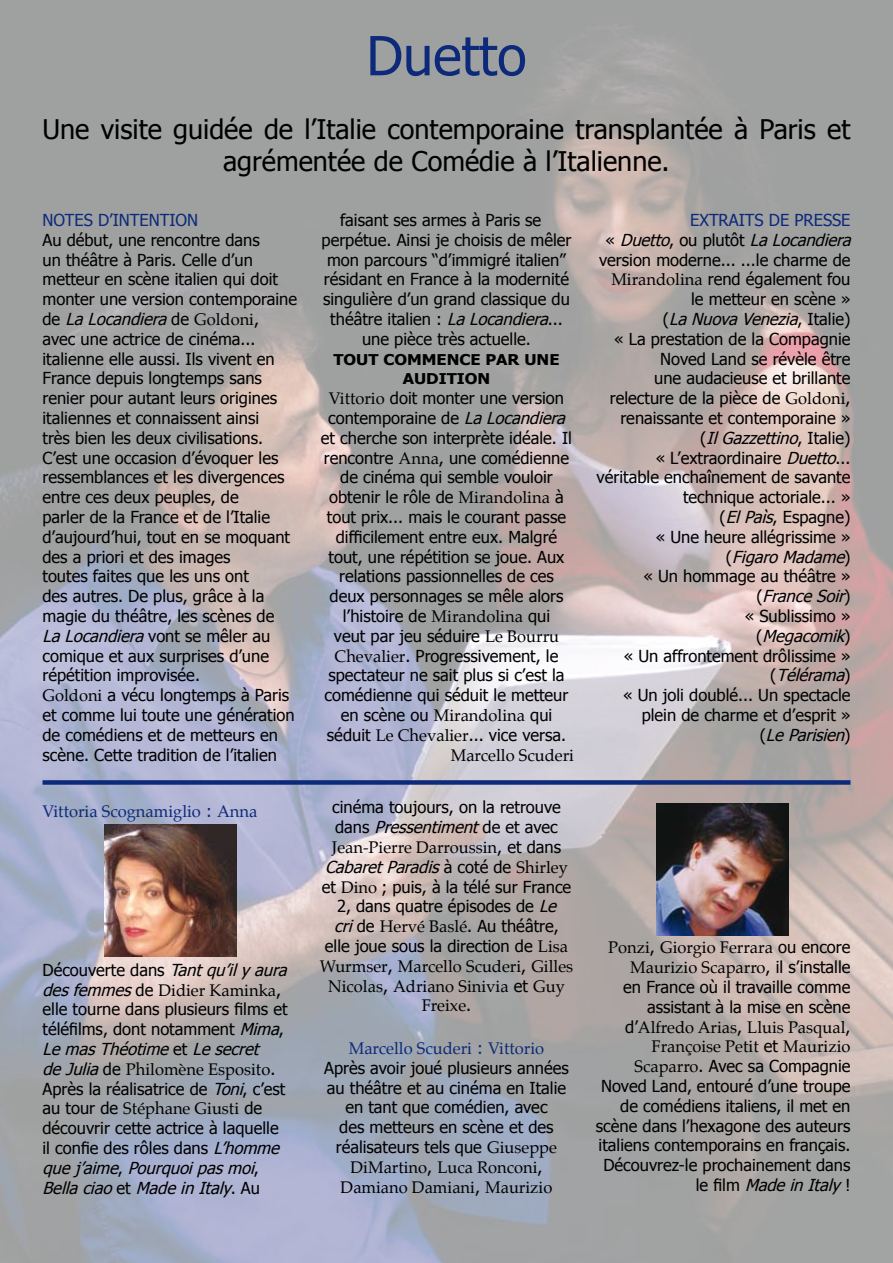
<style>
.page{position:relative;width:893px;height:1263px;background:#fff}
.page>*{position:absolute;margin:0;border:0;box-sizing:border-box;transform-origin:0 0}
.t1{font:54px "Tahoma";color:#0d2979}
.t2{font:27px/32.4px "Tahoma";color:#000;text-align:center}
.t3{font:16.5px/19.8px "Tahoma";color:#000}
.t4{font:16.5px/19.8px "Palatino";color:#000;text-align:center}
.t5{font:italic 16.5px "Tahoma";color:#000}
.t6{font:16.5px "Palatino";color:#0d2979}
.t7{font:16.5px "Tahoma";color:#0d2979}
.t8{font:700 14.85px/19.8px "Tahoma";color:#000;text-align:center;scale:1.11 1}
.s1{font-style:italic}
.s2{font-family:"Palatino"}
.s3{font-style:normal}
.s4{font-family:"Tahoma"}
.s5{font-family:"Tahoma";font-style:italic}
</style>
<div class="page">
<img style="left:0;top:0;width:893px;height:1263px">
<img style="left:104px;top:824px;width:132px;height:132px">
<img style="left:657px;top:804px;width:132px;height:131px">
<div style="left:43px;top:780px;width:807px;height:5px;background:#0d2979"></div>
<h1 class="t1" style="left:366px;top:19px;width:162px">Duetto</h1>
<h2 class="t2" style="left:43px;top:111px;width:809px">Une visite guidée de l’Italie contemporaine transplantée à Paris et agrémentée de Comédie à l’Italienne.</h2>
<p class="t7" style="left:43px;top:209px;width:157px">NOTES D’INTENTION</p>
<p class="t3" style="left:43px;top:229px;width:256px">Au début, une rencontre dans<br>un théâtre à Paris. Celle d’un metteur en scène italien qui doit monter une version contemporaine d e <span class="s1">LaLocandiera</span>d e <span class="s2">G o l d o n i</span> ,<br>avec une actrice de cinéma... italienne elle aussi. Ils vivent en<br>France depuis longtemps sans renier pour autant leurs origines italiennes et connaissent ainsi<br>très bien les deux civilisations.<br>C’est une occasion d’évoquer les ressemblances et les divergences entre ces deux peuples, de<br>parler de la France et de l’Italie d’aujourd’hui, tout en se moquant des a priori et des images<br>toutes faites que les uns ont<br>des autres. De plus, grâce à la magie du théâtre, les scènes de<br><span class="s1">LaLocandiera</span>v o n t s e m ê l e r a u comique et aux surprises d’une répétition improvisée.<br><span class="s2">Goldoni</span> a vécu longtemps à Paris et comme lui toute une génération de comédiens et de metteurs en scène. Cette tradition de l’italien</p>
<p class="t3" style="left:340px;top:209px;width:203px">faisant ses armes à Paris se</p>
<p class="t3" style="left:322px;top:229px;width:251px">perpétue. Ainsi je choisis de mêler</p>
<p class="t3" style="left:327px;top:249px;width:240px">mon parcours “d’immigré italien”</p>
<p class="t3" style="left:324px;top:269px;width:247px">résidant en France à la modernité</p>
<p class="t3" style="left:323px;top:289px;width:248px">singulière d’un grand classique du</p>
<p class="t3" style="left:330px;top:308px;width:234px">théâtre italien : <span class="s1">LaLocandiera</span>...</p>
<p class="t3" style="left:362px;top:328px;width:170px">une pièce très actuelle.</p>
<p class="t8" style="left:333px;top:348px;width:205px">TOUT COMMENCE PAR UNE<br>AUDITION</p>
<p class="t3" style="left:321px;top:388px;width:253px;text-align:center"><span class="s2">Vittorio</span> doit monter une version contemporaine de <span class="s1">LaLocandiera </span>et cherche son interprète idéale. Il rencontre <span class="s2">Anna</span>, une comédienne de cinéma qui semble vouloir obtenir le rôle de <span class="s2">Mirandolina</span> à tout prix... mais le courant passe difficilement entre eux. Malgré tout, une répétition se joue. Aux relations passionnelles de ces deux personnages se mêle alors l’histoire de <span class="s2">Mirandolina</span> qui<br>veut par jeu séduire <span class="s2">Le Bourru<br>Chevalier</span>. Progressivement, le spectateur ne sait plus si c’est la comédienne qui séduit le metteur en scène ou <span class="s2">Mirandolina</span> qui séduit <span class="s2">Le Chevalier</span>... vice versa.</p>
<p class="t4" style="left:451px;top:745px;width:125px">Marcello Scuderi</p>
<p class="t7" style="left:690px;top:209px;width:162px">EXTRAITS DE PRESSE</p>
<p class="t5" style="left:606px;top:229px;width:252px"><span class="s3">«</span> Duetto<span class="s3">, o u p l u t ô t</span> LaLocandiera</p>
<p class="t3" style="left:599px;top:249px;width:253px">version moderne... ...le charme de</p>
<p class="t3" style="left:611px;top:269px;width:241px"><span class="s2">Mirandolina</span> rend également fou</p>
<p class="t3" style="left:691px;top:289px;width:161px">le metteur en scène »</p>
<p class="t5" style="left:663px;top:308px;width:189px"><span class="s3">(</span> LaNuovaVenezia<span class="s3">, I t a l i e )</span></p>
<p class="t3" style="left:614px;top:328px;width:238px">« La prestation de la Compagnie</p>
<p class="t3" style="left:660px;top:348px;width:192px">Noved Land se révèle être</p>
<p class="t3" style="left:654px;top:368px;width:198px">une audacieuse et brillante</p>
<p class="t3" style="left:610px;top:388px;width:242px">relecture de la pièce de <span class="s2">Goldoni</span>,</p>
<p class="t3" style="left:620px;top:407px;width:232px">renaissante et contemporaine »</p>
<p class="t5" style="left:700px;top:427px;width:152px"><span class="s3">(</span> IlGazzettino<span class="s3">, I t a l i e )</span></p>
<p class="t3" style="left:656px;top:447px;width:196px">« L’extraordinaire <span class="s1">Duetto</span>...</p>
<p class="t3" style="left:597px;top:467px;width:255px">véritable enchaînement de savante</p>
<p class="t3" style="left:683px;top:487px;width:169px">technique actoriale... »</p>
<p class="t3" style="left:720px;top:506px;width:132px">(<span class="s1">ElPaìs</span>, Espagne)</p>
<p class="t3" style="left:656px;top:526px;width:196px">« Une heure allégrissime »</p>
<p class="t5" style="left:726px;top:546px;width:126px"><span class="s3">(</span> FigaroMadame<span class="s3">)</span></p>
<p class="t3" style="left:643px;top:566px;width:209px">« Un hommage au théâtre »</p>
<p class="t5" style="left:756px;top:585px;width:96px"><span class="s3">(</span> FranceSoir<span class="s3">)</span></p>
<p class="t3" style="left:745px;top:605px;width:107px">« Sublissimo »</p>
<p class="t5" style="left:756px;top:625px;width:96px"><span class="s3">(</span> Megacomik<span class="s3">)</span></p>
<p class="t3" style="left:624px;top:645px;width:228px">« Un affrontement drôlissime »</p>
<p class="t5" style="left:770px;top:664px;width:82px"><span class="s3">(</span> Télérama<span class="s3">)</span></p>
<p class="t3" style="left:623px;top:685px;width:229px">« Un joli doublé... Un spectacle</p>
<p class="t3" style="left:642px;top:704px;width:210px">plein de charme et d’esprit »</p>
<p class="t5" style="left:760px;top:724px;width:92px"><span class="s3">(</span> LeParisien<span class="s3">)</span></p>
<p class="t6" style="left:43px;top:798px;width:216px">Vittoria Scognamiglio <span class="s4">:</span> Anna</p>
<p class="t3" style="left:43px;top:959px;width:251px">Découverte dans <span class="s1">Tantqu’ily aura</span></p>
<p class="t4" style="left:43px;top:980px;width:240px"><span class="s5">desfemmes</span><span class="s4">de</span> Didier Kaminka<span class="s4">,</span></p>
<p class="t3" style="left:43px;top:999px;width:247px">elle tourne dans plusieurs films et téléfilms, dont notamment <span class="s1">Mima</span>,<br><span class="s1">LemasThéotime</span>e t <span class="s1">Lesecret</span></p>
<p class="t4" style="left:43px;top:1059px;width:234px"><span class="s5">deJulia</span><span class="s4">de</span> Philomène Esposito<span class="s4">.</span></p>
<p class="t3" style="left:43px;top:1078px;width:244px">Après la réalisatrice de <span class="s1">Toni</span>, c’est</p>
<p class="t4" style="left:43px;top:1099px;width:221px"><span class="s4">au tour de</span> Stéphane Giusti <span class="s4">de</span></p>
<p class="t3" style="left:43px;top:1117px;width:243px">découvrir cette actrice à laquelle il confie des rôles dans <span class="s1">L’homme quej ’aime</span>, <span class="s1">Pourquoipasmoi</span>,<br><span class="s1">Bellaciao</span>e t <span class="s1">MadeinItaly</span>. A u</p>
<p class="t3" style="left:332px;top:797px;width:230px">cinéma toujours, on la retrouve d a n s <span class="s1">Pressentiment</span>d e e t a v e c</p>
<p class="t4" style="left:332px;top:837px;width:231px">Jean-Pierre Darroussin<span class="s4">, et dans</span></p>
<p class="t3" style="left:322px;top:856px;width:251px;text-align:center"><span class="s1">CabaretParadis</span>à c o t é d e <span class="s2">S h i r l e y </span>et <span class="s2">Dino</span> ; puis, à la télé sur France<br>2, dans quatre épisodes de <span class="s1">Le cri</span>de <span class="s2">Hervé Baslé</span>. Au théâtre, elle joue sous la direction de <span class="s2">Lisa</span></p>
<p class="t4" style="left:320px;top:956px;width:255px">Wurmser<span class="s4">,</span> Marcello Scuderi<span class="s4">,</span> Gilles<br>Nicolas<span class="s4">,</span> Adriano Sinivia <span class="s4">et</span> Guy<br>Freixe<span class="s4">.</span></p>
<p class="t6" style="left:349px;top:1034px;width:197px">Marcello Scuderi <span class="s4">:</span> Vittorio</p>
<p class="t3" style="left:324px;top:1057px;width:246px;text-align:center">Après avoir joué plusieurs années au théâtre et au cinéma en Italie en tant que comédien, avec<br>des metteurs en scène et des réalisateurs tels que <span class="s2">Giuseppe</span></p>
<p class="t4" style="left:341px;top:1157px;width:213px">DiMartino<span class="s4">,</span> Luca Ronconi<span class="s4">,<br></span>Damiano Damiani<span class="s4">,</span> Maurizio</p>
<p class="t4" style="left:608px;top:938px;width:244px;text-align:right">Ponzi<span class="s4">,</span> Giorgio Ferrara <span class="s4">ou encore<br></span>Maurizio Scaparro<span class="s4">, il s’installe</span></p>
<p class="t3" style="left:623px;top:976px;width:229px;text-align:right">en France où il travaille comme assistant à la mise en scène</p>
<p class="t4" style="left:625px;top:1017px;width:227px;text-align:right"><span class="s4">d’</span>Alfredo Arias<span class="s4">,</span> Lluis Pasqual<span class="s4">,<br></span>Françoise Petit <span class="s4">et</span> Maurizio</p>
<p class="t3" style="left:596px;top:1055px;width:256px;text-align:right"><span class="s2">Scaparro</span>. Avec sa Compagnie<br>Noved Land, entouré d’une troupe de comédiens italiens, il met en scène dans l’hexagone des auteurs italiens contemporains en français.<br>Découvrez-le prochainement dans l e fi l m <span class="s1">MadeinItaly</span> !</p>
</div>
